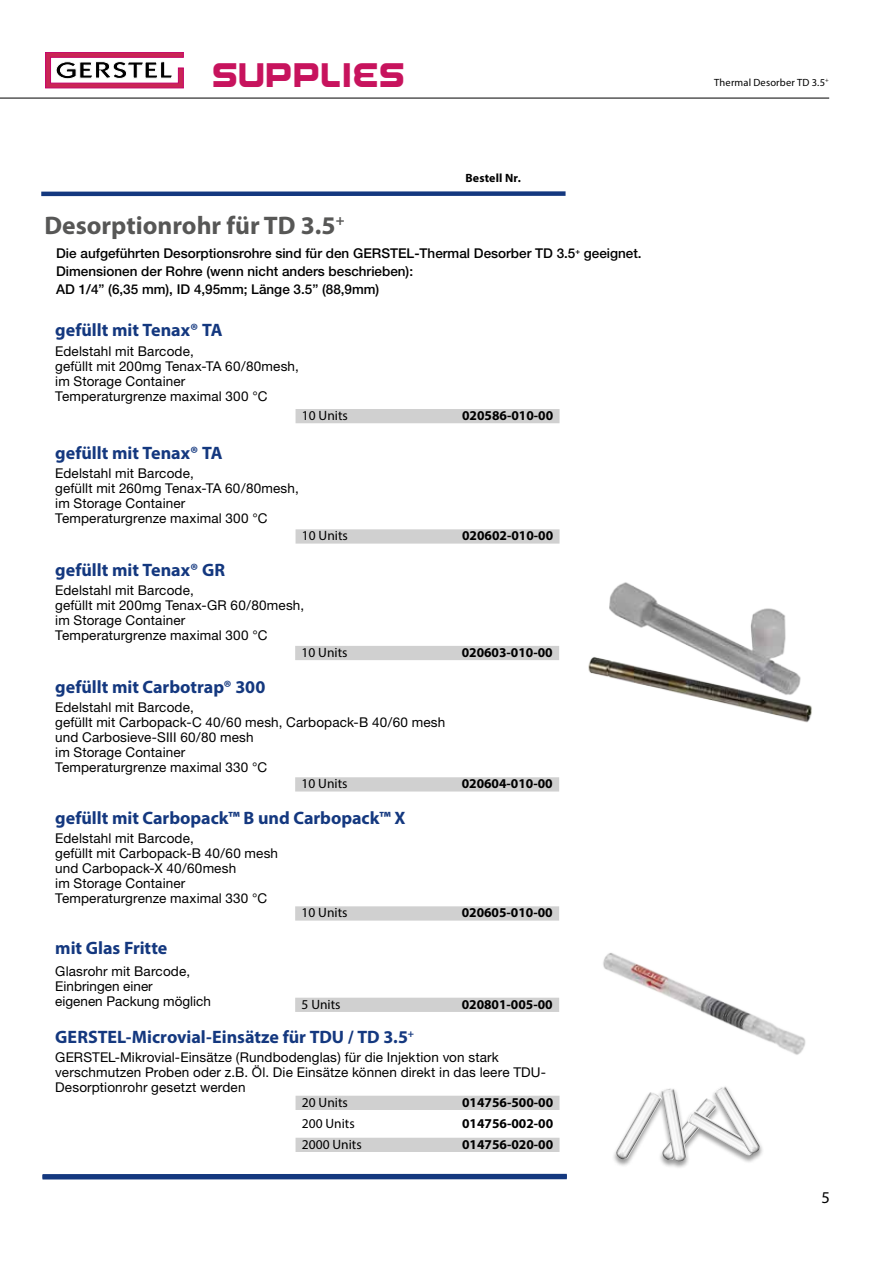
<style>
.page{position:relative;width:893px;height:1263px;background:#fff}
.page>*{position:absolute;margin:0;border:0;box-sizing:border-box;transform-origin:0 0}
.t1{font:36px "GERSTEL Logo";color:#c7135d}
.t2{font:700 25.5px "Myriad Pro";color:#575756}
.t3{font:700 18px "Myriad Pro";color:#14387f}
.t4{font:16.5px "Myriad Pro";color:#000}
.t5{font:13.5px/15px "Helvetica Neue";letter-spacing:.01em;color:#000}
.t6{font:500 13.5px/18px "Helvetica Neue";color:#000}
.t7{font:700 13.5px "Myriad Pro";color:#000}
.t8{font:13.5px "Myriad Pro";color:#000}
.t9{font:700 12px "Myriad Pro";letter-spacing:.015em;color:#000}
.t10{font:10.5px "Myriad Pro";letter-spacing:.015em;color:#000}
</style>
<div class="page">
<hr style="left:0;top:98px;width:829px;height:1px;background:#000">
<svg style="left:45px;top:52px;width:139px;height:36px"></svg>
<hr style="left:43px;top:1174px;width:524px;height:4px;background:#14387f">
<div style="left:41px;top:191px;width:525px;height:5px;background:#14387f"></div>
<hr style="left:43px;top:1175px;width:524px;height:4px;background:#14387f">
<div style="left:296px;top:1096px;width:263px;height:14px;background:#d0d0d0"></div>
<div style="left:296px;top:1138px;width:263px;height:14px;background:#d0d0d0"></div>
<div style="left:295px;top:998px;width:264px;height:14px;background:#d0d0d0"></div>
<div style="left:296px;top:409px;width:263px;height:14px;background:#d0d0d0"></div>
<div style="left:612px;top:1085px;width:153px;height:85px;background:#000;opacity:.4"></div>
<img style="left:616px;top:1092px;width:45px;height:67px">
<img style="left:685px;top:1098px;width:32px;height:62px">
<img style="left:661px;top:1089px;width:24px;height:72px">
<img style="left:688px;top:1111px;width:67px;height:45px">
<img style="left:714px;top:1089px;width:45px;height:64px">
<img style="left:603px;top:953px;width:203px;height:136px">
<img style="left:588px;top:582px;width:224px;height:141px">
<div style="left:295px;top:646px;width:264px;height:14px;background:#d0d0d0"></div>
<div style="left:295px;top:777px;width:264px;height:14px;background:#d0d0d0"></div>
<div style="left:295px;top:906px;width:264px;height:14px;background:#d0d0d0"></div>
<div style="left:296px;top:529px;width:263px;height:15px;background:#d0d0d0"></div>
<h1 class="t1" style="left:212px;top:62px;width:195px">sUPPLIES</h1>
<p class="t9" style="left:465px;top:170px;width:57px">Bestell Nr.</p>
<h2 class="t2" style="left:45px;top:209px;width:301px">Desorptionrohr für TD 3.5<sup>+</sup></h2>
<p class="t6" style="left:56px;top:244px;width:587px">Die aufgeführten Desorptionsrohre sind für den GERSTEL-Thermal Desorber TD 3.5<sup>+</sup> geeignet.<br>Dimensionen der Rohre (wenn nicht anders beschrieben):<br>AD 1/4” (6,35 mm), ID 4,95mm; Länge 3.5” (88,9mm)</p>
<h3 class="t3" style="left:55px;top:318px;width:169px">gefüllt mit Tenax® TA</h3>
<p class="t5" style="left:55px;top:343px;width:245px">Edelstahl mit Barcode,<br>gefüllt mit 200mg Tenax-TA 60/80mesh, im Storage Container<br>Temperaturgrenze maximal 300 °C</p>
<p class="t8" style="left:302px;top:407px;width:47px">10 Units</p>
<p class="t7" style="left:462px;top:407px;width:93px">020586-010-00</p>
<h3 class="t3" style="left:55px;top:441px;width:169px">gefüllt mit Tenax® TA</h3>
<p class="t5" style="left:55px;top:465px;width:245px">Edelstahl mit Barcode,<br>gefüllt mit 260mg Tenax-TA 60/80mesh, im Storage Container<br>Temperaturgrenze maximal 300 °C</p>
<p class="t8" style="left:302px;top:527px;width:47px">10 Units</p>
<p class="t7" style="left:462px;top:527px;width:93px">020602-010-00</p>
<h3 class="t3" style="left:55px;top:558px;width:171px">gefüllt mit Tenax® GR</h3>
<p class="t5" style="left:55px;top:583px;width:250px">Edelstahl mit Barcode,<br>gefüllt mit 200mg Tenax-GR 60/80mesh, im Storage Container<br>Temperaturgrenze maximal 300 °C</p>
<p class="t8" style="left:302px;top:644px;width:47px">10 Units</p>
<p class="t7" style="left:462px;top:643px;width:93px">020603-010-00</p>
<h3 class="t3" style="left:55px;top:675px;width:212px">gefüllt mit Carbotrap® 300</h3>
<p class="t5" style="left:55px;top:700px;width:392px">Edelstahl mit Barcode,<br>gefüllt mit Carbopack-C 40/60 mesh, Carbopack-B 40/60 mesh und Carbosieve-SIII 60/80 mesh<br>im Storage Container<br>Temperaturgrenze maximal 330 °C</p>
<p class="t8" style="left:302px;top:775px;width:47px">10 Units</p>
<p class="t7" style="left:462px;top:775px;width:93px">020604-010-00</p>
<h3 class="t3" style="left:55px;top:806px;width:352px">gefüllt mit Carbopack™ B und Carbopack™ X</h3>
<p class="t5" style="left:55px;top:831px;width:224px">Edelstahl mit Barcode,<br>gefüllt mit Carbopack-B 40/60 mesh und Carbopack-X 40/60mesh<br>im Storage Container<br>Temperaturgrenze maximal 330 °C</p>
<h3 class="t3" style="left:55px;top:936px;width:114px">mit Glas Fritte</h3>
<p class="t5" style="left:55px;top:964px;width:157px">Glasrohr mit Barcode,<br>Einbringen einer<br>eigenen Packung möglich</p>
<p class="t8" style="left:302px;top:904px;width:47px">10 Units</p>
<p class="t7" style="left:462px;top:904px;width:93px">020605-010-00</p>
<p class="t8" style="left:302px;top:996px;width:40px">5 Units</p>
<p class="t7" style="left:462px;top:995px;width:93px">020801-005-00</p>
<h3 class="t3" style="left:55px;top:1025px;width:360px">GERSTEL-Microvial-Einsätze für TDU / TD 3.5<sup>+</sup></h3>
<p class="t5" style="left:55px;top:1050px;width:492px">GERSTEL-Mikrovial-Einsätze (Rundbodenglas) für die Injektion von stark verschmutzen Proben oder z.B. Öl. Die Einsätze können direkt in das leere TDU-<br>Desorptionrohr gesetzt werden</p>
<p class="t8" style="left:302px;top:1094px;width:47px">20 Units</p>
<p class="t7" style="left:462px;top:1093px;width:93px">014756-500-00</p>
<p class="t8" style="left:302px;top:1115px;width:54px">200 Units</p>
<p class="t7" style="left:462px;top:1114px;width:93px">014756-002-00</p>
<p class="t8" style="left:302px;top:1136px;width:61px">2000 Units</p>
<p class="t7" style="left:462px;top:1135px;width:93px">014756-020-00</p>
<p class="t10" style="left:714px;top:76px;width:116px">Thermal Desorber TD 3.5<sup>+</sup></p>
<p class="t4" style="left:821px;top:1187px;width:10px">5</p>
</div>
